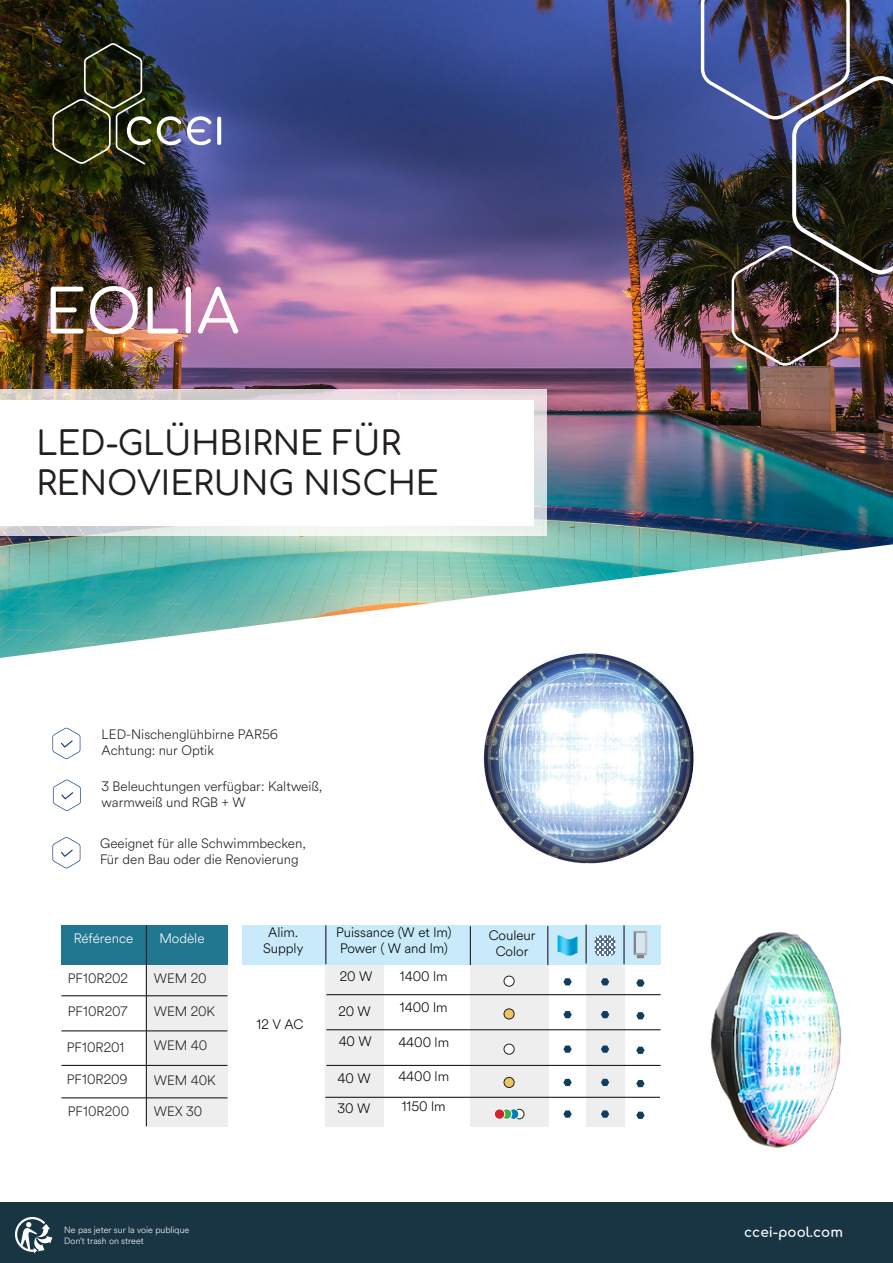
<style>
.page{position:relative;width:893px;height:1263px;background:#fff}
.page>*{position:absolute;margin:0;border:0;box-sizing:border-box;transform-origin:0 0}
.t1{font:60px "Comfortaa";color:#fff}
.t2{font:33px/39.6px "Comfortaa";color:#231f20}
.t3{font:300 13.5px/16.2px "Circular Air";color:#231f20}
.t4{font:300 13.5px "Circular Air";color:#000001}
.t5{font:300 13.5px "Circular Air";color:#fff}
.t6{font:700 13.5px "Comfortaa";color:#fff}
.t7{font:300 9px "Circular Air";color:#fff}
</style>
<div class="page">
<div style="left:0;top:1202px;width:893px;height:61px;background:#193544"></div>
<img style="left:0;top:0;width:893px;height:658px">
<img style="left:446px;top:644px;width:284px;height:220px">
<img style="left:660px;top:932px;width:182px;height:216px">
<svg style="left:0;top:389px;width:547px;height:147px"></svg>
<div style="left:0;top:400px;width:533px;height:126px;background:#fff"></div>
<hr style="left:658px;top:962px;width:1px;height:39px;background:#231f20">
<div style="left:61px;top:925px;width:93px;height:39px;background:#227790"></div>
<div style="left:154px;top:925px;width:73px;height:39px;background:#227790"></div>
<div style="left:242px;top:925px;width:419px;height:39px;background:#c8eafa"></div>
<div style="left:623px;top:965px;width:39px;height:161px;background:#fff"></div>
<div style="left:587px;top:965px;width:38px;height:161px;background:#edeeed"></div>
<div style="left:146px;top:965px;width:81px;height:161px;background:#edeeed"></div>
<div style="left:325px;top:965px;width:59px;height:161px;background:#edeeed"></div>
<div style="left:470px;top:965px;width:78px;height:161px;background:#edeeed"></div>
<hr style="left:61px;top:995px;width:166px;height:1px;background:#231f20">
<hr style="left:326px;top:994px;width:335px;height:1px;background:#231f20">
<hr style="left:326px;top:1029px;width:335px;height:1px;background:#231f20">
<hr style="left:326px;top:1065px;width:335px;height:1px;background:#231f20">
<hr style="left:325px;top:1097px;width:335px;height:1px;background:#231f20">
<hr style="left:61px;top:1030px;width:166px;height:1px;background:#231f20">
<hr style="left:61px;top:1065px;width:166px;height:1px;background:#231f20">
<hr style="left:61px;top:1097px;width:166px;height:1px;background:#231f20">
<hr style="left:146px;top:925px;width:1px;height:201px;background:#231f20">
<hr style="left:325px;top:925px;width:1px;height:39px;background:#231f20">
<hr style="left:470px;top:926px;width:1px;height:39px;background:#231f20">
<hr style="left:547px;top:926px;width:1px;height:39px;background:#231f20">
<hr style="left:586px;top:925px;width:1px;height:38px;background:#231f20">
<hr style="left:623px;top:925px;width:2px;height:39px;background:#231f20">
<svg style="left:558px;top:935px;width:19px;height:20px"></svg>
<svg style="left:595px;top:935px;width:20px;height:21px"></svg>
<svg style="left:634px;top:931px;width:13px;height:28px"></svg>
<svg style="left:563px;top:978px;width:9px;height:7px"></svg>
<svg style="left:601px;top:978px;width:8px;height:7px"></svg>
<svg style="left:636px;top:979px;width:9px;height:8px"></svg>
<svg style="left:563px;top:1011px;width:9px;height:7px"></svg>
<svg style="left:601px;top:1011px;width:8px;height:7px"></svg>
<svg style="left:636px;top:1012px;width:9px;height:7px"></svg>
<svg style="left:563px;top:1045px;width:9px;height:8px"></svg>
<svg style="left:601px;top:1045px;width:8px;height:8px"></svg>
<svg style="left:636px;top:1047px;width:9px;height:7px"></svg>
<svg style="left:563px;top:1079px;width:9px;height:7px"></svg>
<svg style="left:601px;top:1079px;width:8px;height:7px"></svg>
<svg style="left:636px;top:1080px;width:9px;height:7px"></svg>
<svg style="left:563px;top:1110px;width:9px;height:8px"></svg>
<svg style="left:601px;top:1110px;width:8px;height:8px"></svg>
<svg style="left:636px;top:1112px;width:9px;height:7px"></svg>
<div style="left:504px;top:976px;width:10px;height:10px;background:#fff;border-radius:50%"></div>
<div style="left:504px;top:976px;width:11px;height:11px;border:1px solid #231f20;border-radius:50%"></div>
<div style="left:504px;top:1044px;width:10px;height:10px;background:#fff;border-radius:50%"></div>
<div style="left:504px;top:1044px;width:11px;height:10px;border:1px solid #231f20;border-radius:50%"></div>
<div style="left:504px;top:1009px;width:10px;height:10px;background:#edc464;border-radius:50%"></div>
<div style="left:504px;top:1008px;width:11px;height:11px;border:1px solid #231f20;border-radius:50%"></div>
<div style="left:504px;top:1077px;width:10px;height:10px;background:#edc464;border-radius:50%"></div>
<div style="left:504px;top:1077px;width:11px;height:11px;border:1px solid #231f20;border-radius:50%"></div>
<div style="left:514px;top:1109px;width:10px;height:10px;background:#fff;border-radius:50%"></div>
<div style="left:514px;top:1109px;width:10px;height:10px;border:1px solid #231f20;border-radius:50%"></div>
<svg style="left:508px;top:1109px;width:11px;height:10px"></svg>
<div style="left:508px;top:1108px;width:11px;height:12px;border:1px solid #fff;border-radius:50%"></div>
<svg style="left:501px;top:1109px;width:11px;height:10px"></svg>
<div style="left:501px;top:1108px;width:11px;height:12px;border:1px solid #fff;border-radius:50%"></div>
<div style="left:494px;top:1109px;width:11px;height:10px;background:#d1232a;border-radius:50%"></div>
<div style="left:494px;top:1108px;width:11px;height:12px;border:1px solid #fff;border-radius:50%"></div>
<svg style="left:15px;top:1217px;width:37px;height:36px"></svg>
<svg style="left:52px;top:728px;width:28px;height:31px"></svg>
<svg style="left:53px;top:779px;width:28px;height:32px"></svg>
<svg style="left:52px;top:837px;width:28px;height:31px"></svg>
<img style="left:701px;top:0;width:192px;height:366px">
<svg style="left:157px;top:116px;width:24px;height:29px"></svg>
<svg style="left:187px;top:116px;width:24px;height:29px"></svg>
<svg style="left:217px;top:117px;width:4px;height:28px"></svg>
<hr style="left:189px;top:129px;width:16px;height:3px;background:#fff">
<svg style="left:52px;top:43px;width:99px;height:122px;background:#32361e"></svg>
<p class="t1" style="left:45px;top:258px;width:196px">EOLIA</p>
<p class="t2" style="left:36px;top:420px;width:404px">LED-GLÜHBIRNE FÜR<br>RENOVIERUNG NISCHE</p>
<p class="t3" style="left:102px;top:725px;width:178px">LED-Nischenglühbirne PAR56<br>Achtung: nur Optik</p>
<p class="t3" style="left:102px;top:777px;width:222px">3 Beleuchtungen verfügbar: Kaltweiß, warmweiß und RGB + W</p>
<p class="t3" style="left:100px;top:835px;width:207px">Geeignet für alle Schwimmbecken,<br>Für den Bau oder die Renovierung</p>
<p class="t5" style="left:74px;top:930px;width:61px">Référence</p>
<p class="t5" style="left:159px;top:930px;width:47px">Modèle</p>
<p class="t3" style="left:68px;top:970px;width:62px">PF10R202</p>
<p class="t3" style="left:154px;top:970px;width:54px">WEM 20</p>
<p class="t3" style="left:154px;top:1003px;width:63px">WEM 20K</p>
<p class="t3" style="left:68px;top:1002px;width:61px">PF10R207</p>
<p class="t3" style="left:67px;top:1038px;width:59px">PF10R201</p>
<p class="t3" style="left:67px;top:1070px;width:62px">PF10R209</p>
<p class="t3" style="left:68px;top:1102px;width:63px">PF10R200</p>
<p class="t3" style="left:154px;top:1036px;width:55px">WEM 40</p>
<p class="t3" style="left:154px;top:1071px;width:64px">WEM 40K</p>
<p class="t3" style="left:154px;top:1102px;width:50px">WEX 30</p>
<p class="t4" style="left:268px;top:923px;width:32px">Alim.</p>
<p class="t4" style="left:263px;top:939px;width:42px">Supply</p>
<p class="t4" style="left:256px;top:1015px;width:48px">12 V AC</p>
<p class="t4" style="left:336px;top:923px;width:117px">Puissance (W et lm)</p>
<p class="t4" style="left:340px;top:939px;width:109px">Power ( W and lm)</p>
<p class="t4" style="left:340px;top:967px;width:34px">20 W</p>
<p class="t4" style="left:400px;top:967px;width:49px">1400 lm</p>
<p class="t4" style="left:400px;top:999px;width:49px">1400 lm</p>
<p class="t4" style="left:398px;top:1033px;width:52px">4400 lm</p>
<p class="t4" style="left:398px;top:1067px;width:52px">4400 lm</p>
<p class="t4" style="left:402px;top:1097px;width:45px">1150 lm</p>
<p class="t4" style="left:338px;top:1002px;width:34px">20 W</p>
<p class="t4" style="left:339px;top:1032px;width:35px">40 W</p>
<p class="t4" style="left:337px;top:1069px;width:35px">40 W</p>
<p class="t4" style="left:338px;top:1099px;width:34px">30 W</p>
<p class="t4" style="left:489px;top:926px;width:48px">Couleur</p>
<p class="t4" style="left:496px;top:942px;width:34px">Color</p>
<p class="t7" style="left:64px;top:1224px;width:127px">Ne pas jeter sur la voie publique</p>
<p class="t7" style="left:64px;top:1235px;width:81px">Don’t trash on street</p>
<p class="t6" style="left:744px;top:1220px;width:100px">ccei-pool.com</p>
</div>
